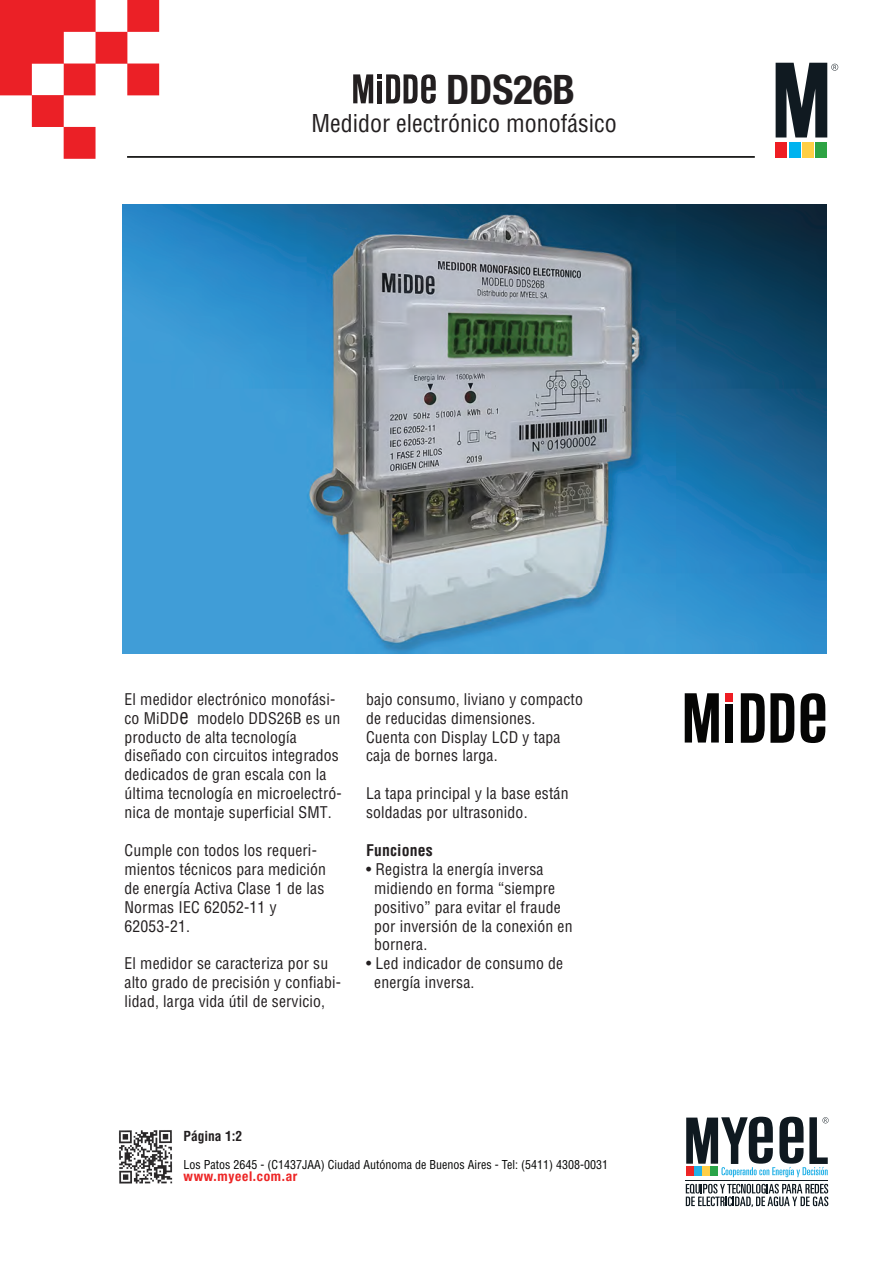
<style>
.page{position:relative;width:893px;height:1263px;background:#fff}
.page>*{position:absolute;margin:0;border:0;box-sizing:border-box;transform-origin:0 0}
.t1{font:700 condensed 40.5px "Helvetica Neue";color:#231f20}
.t2{font:condensed 24px "Helvetica";color:#231f20}
.t3{font:condensed 15.75px/18.9px "Helvetica";letter-spacing:.01em;color:#231f20}
.t4{font:700 condensed 15.75px "Helvetica";letter-spacing:.01em;color:#231f20}
.t5{font:700 condensed 13.5px "Helvetica Neue";letter-spacing:.05em;color:#ed2626}
.t6{font:700 condensed 13.5px "Helvetica";color:#221e1f}
.t7{font:condensed 12px "Helvetica LT Std";color:#050605}
.s1{font-size:21px}
</style>
<div class="page">
<svg style="left:0;top:0;width:159px;height:159px"></svg>
<hr style="left:127px;top:156px;width:628px;height:2px;background:#1b1b1a">
<div style="left:789px;top:142px;width:11px;height:16px;background:#00b3ef"></div>
<div style="left:775px;top:142px;width:12px;height:16px;background:#ee1d23"></div>
<div style="left:802px;top:142px;width:12px;height:16px;background:#ffcf45"></div>
<div style="left:816px;top:142px;width:11px;height:16px;background:#2da343"></div>
<svg style="left:776px;top:63px;width:62px;height:74px"></svg>
<img style="left:123px;top:205px;width:703px;height:449px">
<svg style="left:800px;top:693px;width:25px;height:50px"></svg>
<svg style="left:685px;top:693px;width:34px;height:49px"></svg>
<div style="left:725px;top:705px;width:8px;height:38px;background:#050504"></div>
<div style="left:725px;top:693px;width:8px;height:8px;background:#ee1d23"></div>
<svg style="left:741px;top:693px;width:53px;height:50px"></svg>
<svg style="left:353px;top:74px;width:83px;height:30px"></svg>
<svg style="left:686px;top:1184px;width:142px;height:23px"></svg>
<hr style="left:686px;top:1180px;width:142px;height:1px;background:#0f1920">
<svg style="left:686px;top:1117px;width:143px;height:60px"></svg>
<div style="left:694px;top:1166px;width:7px;height:10px;background:#23b1e7"></div>
<div style="left:686px;top:1166px;width:7px;height:10px;background:#ed2626"></div>
<div style="left:703px;top:1166px;width:7px;height:10px;background:#ffcf47"></div>
<div style="left:711px;top:1166px;width:7px;height:10px;background:#2aa448"></div>
<img style="left:119px;top:1130px;width:53px;height:54px">
<h1 class="t1" style="left:446px;top:56px;width:130px">DDS26B</h1>
<h2 class="t2" style="left:311px;top:109px;width:307px">Medidor electrónico monofásico</h2>
<p class="t3" style="left:124px;top:689px;width:219px">El medidor electrónico monofási&shy;co MiDD<span class="s1">e</span> modelo DDS26B es un producto de alta tecnología diseñado con circuitos integrados dedicados de gran escala con la última tecnología en microelectró&shy;nica de montaje superficial SMT.</p>
<p class="t3" style="left:125px;top:841px;width:203px">Cumple con todos los requeri&shy;mientos técnicos para medición de energía Activa Clase 1 de las<br>Normas IEC 62052-11 y<br>62053-21.</p>
<p class="t3" style="left:125px;top:954px;width:218px">El medidor se caracteriza por su alto grado de precisión y confiabi&shy;lidad, larga vida útil de servicio,</p>
<p class="t3" style="left:366px;top:689px;width:218px">bajo consumo, liviano y compacto de reducidas dimensiones.<br>Cuenta con Display LCD y tapa caja de bornes larga.</p>
<p class="t3" style="left:366px;top:784px;width:204px">La tapa principal y la base están soldadas por ultrasonido.</p>
<p class="t4" style="left:366px;top:840px;width:68px">Funciones</p>
<p class="t3" style="left:374px;top:859px;width:200px;text-indent:-8px">• Registra la energía inversa midiendo en forma “siempre positivo” para evitar el fraude por inversión de la conexión en bornera.</p>
<p class="t3" style="left:374px;top:954px;width:191px;text-indent:-8px">• Led indicador de consumo de energía inversa.</p>
<p class="t6" style="left:184px;top:1128px;width:60px">Página 1:2</p>
<p class="t7" style="left:184px;top:1157px;width:426px">Los Patos 2645 - (C1437JAA) Ciudad Autónoma de Buenos Aires - Tel: (5411) 4308-0031</p>
<p class="t5" style="left:184px;top:1168px;width:115px">www.myeel.com.ar</p>
</div>
